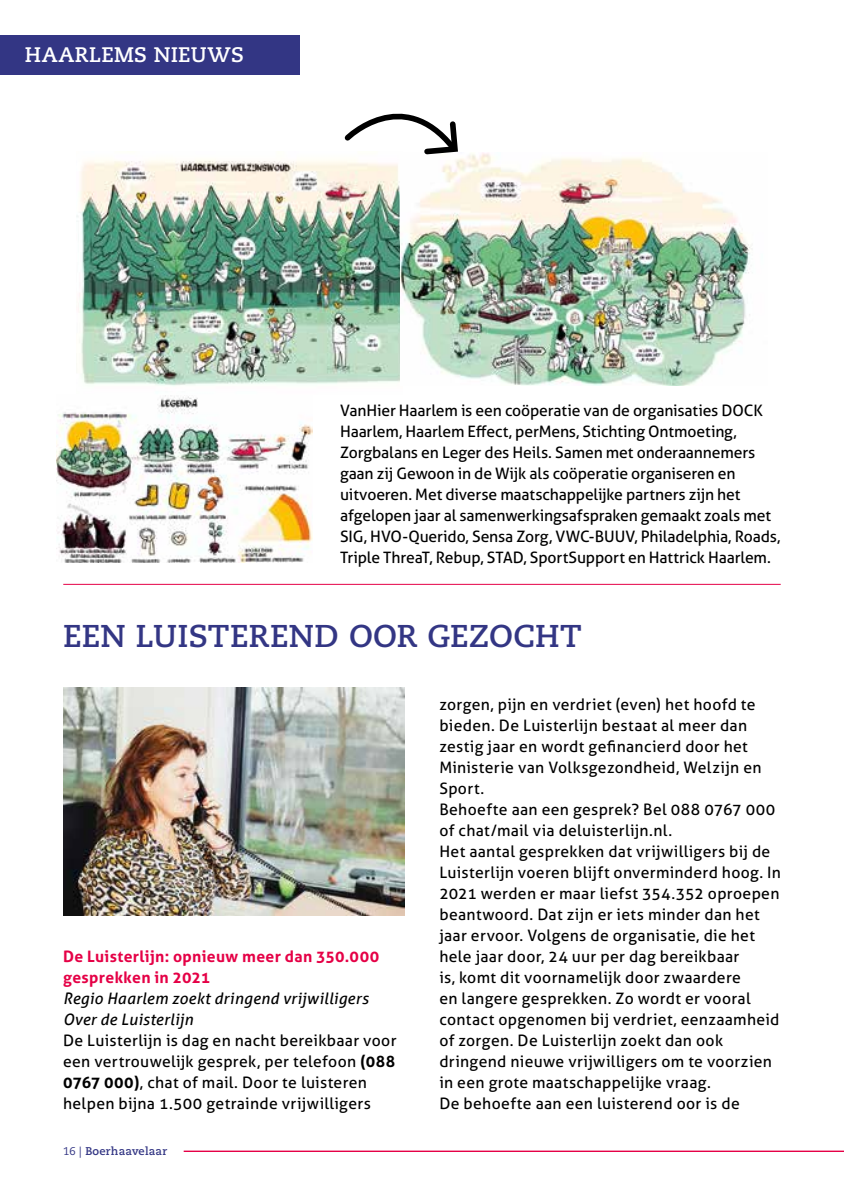
<style>
.page{position:relative;width:844px;height:1191px;background:#fff}
.page>*{position:absolute;margin:0;border:0;box-sizing:border-box;transform-origin:0 0}
.t1{font:700 31.5px "Caecilia LT Std";letter-spacing:.005em;color:#333684}
.t2{font:700 21px "Caecilia LT Std";letter-spacing:.01em;color:#fff}
.t3{font:15.75px/21px "Aller";letter-spacing:.015em;color:#000}
.t4{font:15.75px/21px "Aller";letter-spacing:-.01em;color:#000}
.t5{font:italic 15.75px/21px "Aller";letter-spacing:.02em;color:#000}
.t6{font:700 15.75px/21px "Aller";letter-spacing:.02em;color:#e50046}
.t7{font:700 11.2px "Caecilia LT Std";letter-spacing:.02em;color:#333684}
.s1{font-weight:700}
.s2{font-weight:400}
</style>
<div class="page">
<hr style="left:184px;top:1150px;width:659px;height:2px;background:#e50046">
<div style="left:0;top:35px;width:299px;height:39px;background:#333684"></div>
<img style="left:63px;top:687px;width:341px;height:228px">
<hr style="left:63px;top:584px;width:717px;height:1px;background:#e50046">
<img style="left:57px;top:395px;width:255px;height:168px">
<img style="left:76px;top:160px;width:324px;height:226px">
<img style="left:400px;top:153px;width:352px;height:232px">
<svg style="left:344px;top:113px;width:117px;height:45px"></svg>
<h2 class="t2" style="left:25px;top:42px;width:220px">HAARLEMS NIEUWS</h2>
<p class="t4" style="left:340px;top:400px;width:441px">VanHier Haarlem is een coöperatie van de organisaties DOCK Haarlem, Haarlem Effect, perMens, Stichting Ontmoeting, Zorgbalans en Leger des Heils. Samen met onderaannemers gaan zij Gewoon in de Wijk als coöperatie organiseren en uitvoeren. Met diverse maatschappelijke partners zijn het afgelopen jaar al samenwerkingsafspraken gemaakt zoals met SIG, HVO-Querido, Sensa Zorg, VWC-BUUV, Philadelphia, Roads, Triple ThreaT, Rebup, STAD, SportSupport en Hattrick Haarlem.</p>
<h1 class="t1" style="left:63px;top:617px;width:520px">EEN LUISTEREND OOR GEZOCHT</h1>
<p class="t6" style="left:63px;top:946px;width:317px">De Luisterlijn: opnieuw meer dan 350.000 gesprekken in 2021</p>
<p class="t5" style="left:63px;top:988px;width:307px">Regio Haarlem zoekt dringend vrijwilligers<br>Over de Luisterlijn</p>
<p class="t3" style="left:63px;top:1030px;width:335px">De Luisterlijn is dag en nacht bereikbaar voor een vertrouwelijk gesprek, per telefoon <span class="s1">(088<br>0767 000)</span>, chat of mail. Door te luisteren helpen bijna 1.500 getrainde vrijwilligers</p>
<p class="t7" style="left:63px;top:1144px;width:106px"><span class="s2">16 |</span> Boerhaavelaar</p>
<p class="t3" style="left:439px;top:694px;width:343px">zorgen, pijn en verdriet (even) het hoofd te bieden. De Luisterlijn bestaat al meer dan zestig jaar en wordt gefinancierd door het Ministerie van Volksgezondheid, Welzijn en Sport.<br>Behoefte aan een gesprek? Bel 088 0767 000 of chat/mail via deluisterlijn.nl.<br>Het aantal gesprekken dat vrijwilligers bij de Luisterlijn voeren blijft onverminderd hoog. In 2021 werden er maar liefst 354.352 oproepen beantwoord. Dat zijn er iets minder dan het jaar ervoor. Volgens de organisatie, die het hele jaar door, 24 uur per dag bereikbaar<br>is, komt dit voornamelijk door zwaardere<br>en langere gesprekken. Zo wordt er vooral contact opgenomen bij verdriet, eenzaamheid of zorgen. De Luisterlijn zoekt dan ook dringend nieuwe vrijwilligers om te voorzien in een grote maatschappelijke vraag.<br>De behoefte aan een luisterend oor is de</p>
</div>
